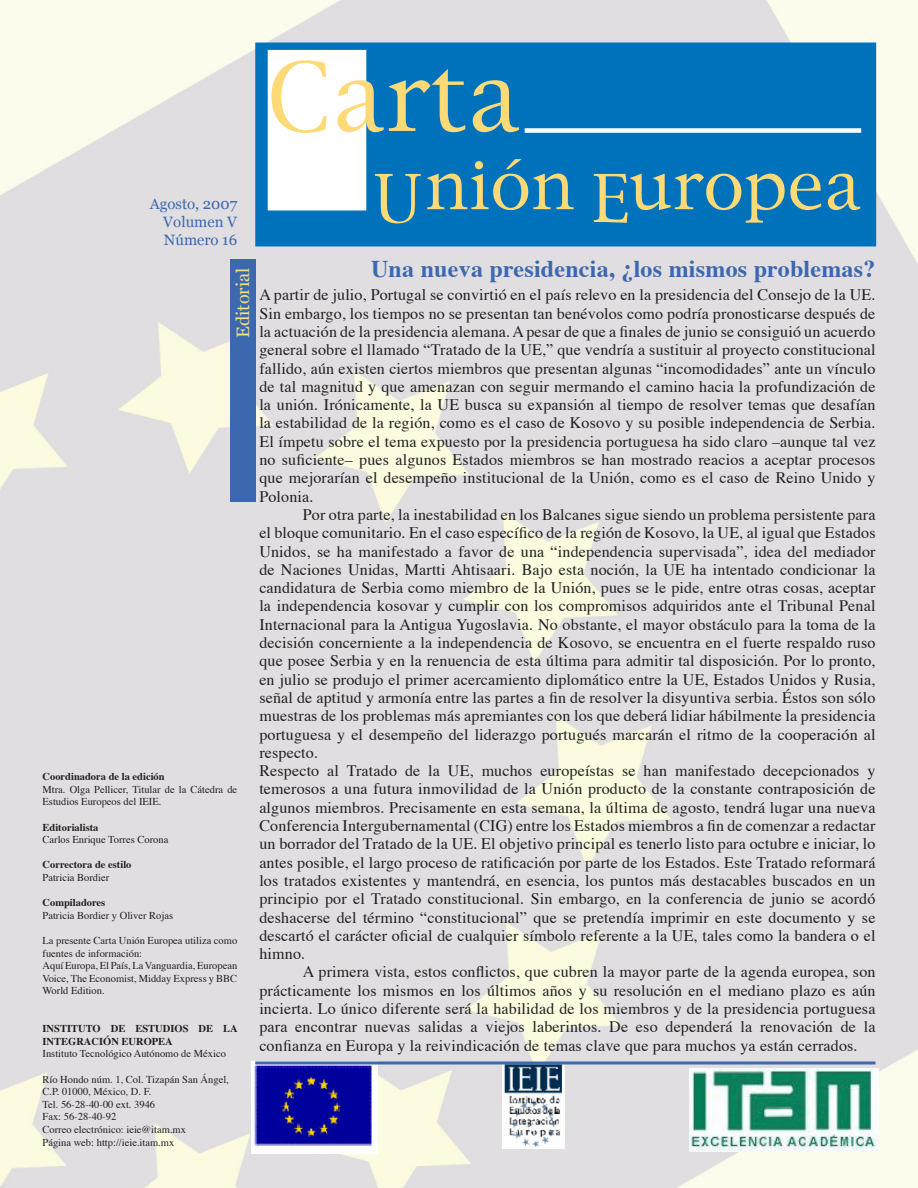
<style>
.page{position:relative;width:918px;height:1188px;background:#fff}
.page>*{position:absolute;margin:0;border:0;box-sizing:border-box;transform-origin:0 0}
.t1{font:700 24px "Times";letter-spacing:.01em;color:#3c68af}
.t2{font:18px "Georgia";color:#f4e07c}
.t3{font:16.05px/18.3px "Times";letter-spacing:.01em;color:#231f20;text-align:justify}
.t4{font:15px/18px "Georgia";color:#3c68af;text-align:justify}
.t5{font:10.5px/12.6px "Times";color:#231f20}
.t6{font:700 10.5px/12.6px "Times";color:#231f20}
</style>
<div class="page">
<img style="left:0;top:0;width:918px;height:1188px">
<div style="left:255px;top:43px;width:621px;height:203px;background:#0072bc"></div>
<div style="left:268px;top:50px;width:98px;height:160px;background:#fff"></div>
<svg style="left:271px;top:60px;width:56px;height:73px"></svg>
<svg style="left:337px;top:69px;width:128px;height:63px"></svg>
<svg style="left:375px;top:174px;width:46px;height:49px"></svg>
<svg style="left:427px;top:159px;width:147px;height:51px"></svg>
<svg style="left:594px;top:174px;width:227px;height:49px"></svg>
<svg style="left:828px;top:174px;width:32px;height:36px"></svg>
<svg style="left:473px;top:80px;width:389px;height:53px"></svg>
<img style="left:252px;top:1062px;width:126px;height:92px">
<img style="left:502px;top:1064px;width:63px;height:85px">
<img style="left:689px;top:1068px;width:190px;height:83px">
<hr style="left:255px;top:1061px;width:620px;height:3px;background:#3c68af">
<div style="left:230px;top:259px;width:25px;height:243px;background:#3c68af"></div>
<p class="t4" style="left:163px;top:195px;width:75px;text-indent:-14px">Agosto, 2007<br>Volumen V Número 16</p>
<p class="t2" style="left:233px;top:338px;width:72px;rotate:-90deg">Editorial</p>
<p class="t6" style="left:43px;top:771px;width:124px">Coordinadora de la edición</p>
<p class="t5" style="left:43px;top:784px;width:196px">Mtra. Olga Pellicer, Titular de la Cátedra de<br>Estudios Europeos del IEIE.</p>
<p class="t6" style="left:43px;top:821px;width:58px">Editorialista</p>
<p class="t5" style="left:43px;top:834px;width:127px">Carlos Enrique Torres Corona</p>
<p class="t6" style="left:43px;top:859px;width:91px">Correctora de estilo</p>
<p class="t5" style="left:43px;top:872px;width:68px">Patricia Bordier</p>
<p class="t6" style="left:43px;top:897px;width:64px">Compiladores</p>
<p class="t5" style="left:43px;top:910px;width:132px">Patricia Bordier y Oliver Rojas</p>
<p class="t5" style="left:43px;top:935px;width:196px">La presente Carta Unión Europea utiliza como fuentes de información:<br>Aquí Europa, El País, La Vanguardia, European Voice, The Economist, Midday Express y BBC World Edition.</p>
<p class="t6" style="left:43px;top:1023px;width:197px">INSTITUTO DE ESTUDIOS DE LA<br>INTEGRACIÓN EUROPEA</p>
<p class="t5" style="left:43px;top:1048px;width:185px">Instituto Tecnológico Autónomo de México</p>
<p class="t5" style="left:43px;top:1073px;width:188px">Río Hondo núm. 1, Col. Tizapán San Ángel,<br>C.P. 01000, México, D. F.<br>Tel. 56-28-40-00 ext. 3946<br>Fax: 56-28-40-92<br>Correo electrónico: ieie@itam.mx<br>Página web: http://ieie.itam.mx</p>
<h1 class="t1" style="left:371px;top:253px;width:506px">Una nueva presidencia, ¿los mismos problemas?</h1>
<p class="t3" style="left:259px;top:287px;width:618px">A partir de julio, Portugal se convirtió en el país relevo en la presidencia del Consejo de la UE.<br>Sin embargo, los tiempos no se presentan tan benévolos como podría pronosticarse después de la actuación de la presidencia alemana. A pesar de que a finales de junio se consiguió un acuerdo general sobre el llamado “Tratado de la UE,” que vendría a sustituir al proyecto constitucional fallido, aún existen ciertos miembros que presentan algunas “incomodidades” ante un vínculo de tal magnitud y que amenazan con seguir mermando el camino hacia la profundización de la unión. Irónicamente, la UE busca su expansión al tiempo de resolver temas que desafían la estabilidad de la región, como es el caso de Kosovo y su posible independencia de Serbia.<br>El ímpetu sobre el tema expuesto por la presidencia portuguesa ha sido claro –aunque tal vez no suficiente– pues algunos Estados miembros se han mostrado reacios a aceptar procesos que mejorarían el desempeño institucional de la Unión, como es el caso de Reino Unido y Polonia.</p>
<p class="t3" style="left:259px;top:506px;width:618px;text-align:left;text-indent:43px">Por otra parte, la inestabilidad en los Balcanes sigue siendo un problema persistente para el bloque comunitario. En el caso específico de la región de Kosovo, la UE, al igual que Estados Unidos, se ha manifestado a favor de una “independencia supervisada”, idea del mediador de Naciones Unidas, Martti Ahtisaari. Bajo esta noción, la UE ha intentado condicionar la candidatura de Serbia como miembro de la Unión, pues se le pide, entre otras cosas, aceptar la independencia kosovar y cumplir con los compromisos adquiridos ante el Tribunal Penal Internacional para la Antigua Yugoslavia. No obstante, el mayor obstáculo para la toma de la decisión concerniente a la independencia de Kosovo, se encuentra en el fuerte respaldo ruso que posee Serbia y en la renuencia de esta última para admitir tal disposición. Por lo pronto, en julio se produjo el primer acercamiento diplomático entre la UE, Estados Unidos y Rusia, señal de aptitud y armonía entre las partes a fin de resolver la disyuntiva serbia. Éstos son sólo muestras de los problemas más apremiantes con los que deberá lidiar hábilmente la presidencia portuguesa y el desempeño del liderazgo portugués marcarán el ritmo de la cooperación al respecto.<br>Respecto al Tratado de la UE, muchos europeístas se han manifestado decepcionados y temerosos a una futura inmovilidad de la Unión producto de la constante contraposición de algunos miembros. Precisamente en esta semana, la última de agosto, tendrá lugar una nueva Conferencia Intergubernamental (CIG) entre los Estados miembros a fin de comenzar a redactar un borrador del Tratado de la UE. El objetivo principal es tenerlo listo para octubre e iniciar, lo antes posible, el largo proceso de ratificación por parte de los Estados. Este Tratado reformará los tratados existentes y mantendrá, en esencia, los puntos más destacables buscados en un principio por el Tratado constitucional. Sin embargo, en la conferencia de junio se acordó deshacerse del término “constitucional” que se pretendía imprimir en este documento y se descartó el carácter oficial de cualquier símbolo referente a la UE, tales como la bandera o el himno.</p>
<p class="t3" style="left:259px;top:964px;width:618px;text-indent:43px">A primera vista, estos conflictos, que cubren la mayor parte de la agenda europea, son prácticamente los mismos en los últimos años y su resolución en el mediano plazo es aún incierta. Lo único diferente será la habilidad de los miembros y de la presidencia portuguesa para encontrar nuevas salidas a viejos laberintos. De eso dependerá la renovación de la confianza en Europa y la reivindicación de temas clave que para muchos ya están cerrados.</p>
</div>
